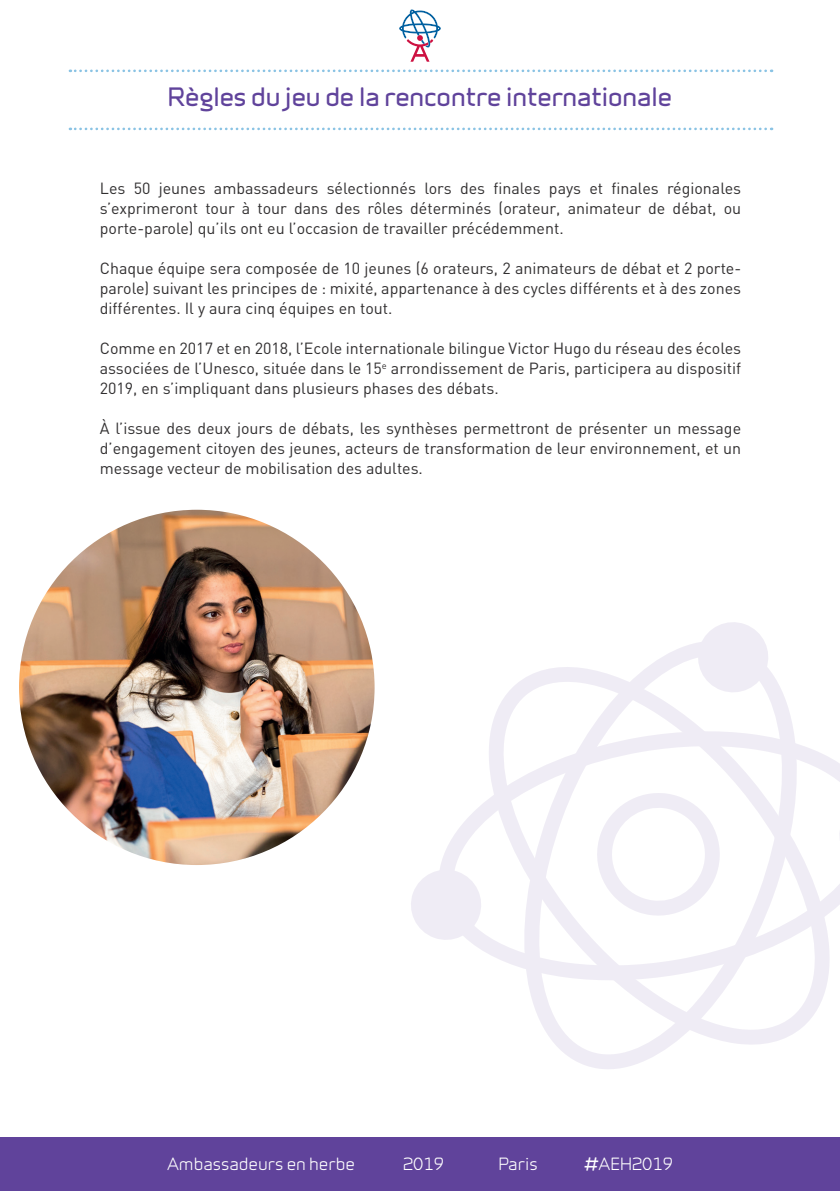
<style>
.page{position:relative;width:840px;height:1191px;background:#fff}
.page>*{position:absolute;margin:0;border:0;box-sizing:border-box;transform-origin:0 0}
.t1{font:24px "Infinity T Bold";color:#60439b}
.t2{font:16px/20px "DIN";color:#312f30;text-align:justify}
.t3{font:16px "Infinity T Medium";color:#fff}
.s1{font-size:24px}
</style>
<div class="page">
<svg style="left:399px;top:9px;width:42px;height:53px"></svg>
<div style="left:0;top:1137px;width:839px;height:54px;background:#60439b"></div>
<svg style="left:70px;top:128px;width:701px;height:2px"></svg>
<svg style="left:70px;top:70px;width:701px;height:2px"></svg>
<img style="left:19px;top:510px;width:355px;height:355px;border-radius:178px">
<svg style="left:558px;top:644px;width:135px;height:425px"></svg>
<svg style="left:441px;top:823px;width:23px;height:42px"></svg>
<svg style="left:464px;top:664px;width:375px;height:383px"></svg>
<svg style="left:589px;top:789px;width:138px;height:129px"></svg>
<svg style="left:834px;top:795px;width:5px;height:79px"></svg>
<svg style="left:411px;top:865px;width:74px;height:79px"></svg>
<svg style="left:693px;top:622px;width:79px;height:75px"></svg>
<h1 class="t1" style="left:168px;top:79px;width:505px">Règles du jeu de la rencontre internationale</h1>
<p class="t2" style="left:100px;top:178px;width:642px">Les 50 jeunes ambassadeurs sélectionnés lors des finales pays et finales régionales s’exprimeront tour à tour dans des rôles déterminés (orateur, animateur de débat, ou porte-parole) qu’ils ont eu l’occasion de travailler précédemment.</p>
<p class="t2" style="left:100px;top:258px;width:642px">Chaque équipe sera composée de 10 jeunes (6 orateurs, 2 animateurs de débat et 2 porte&shy;parole) suivant les principes de : mixité, appartenance à des cycles différents et à des zones différentes. Il y aura cinq équipes en tout.</p>
<p class="t2" style="left:100px;top:338px;width:642px">Comme en 2017 et en 2018, l’Ecole internationale bilingue Victor Hugo du réseau des écoles associées de l’Unesco, située dans le 15<sup>e</sup> arrondissement de Paris, participera au dispositif 2019, en s’impliquant dans plusieurs phases des débats.</p>
<p class="t2" style="left:100px;top:418px;width:642px">À l’issue des deux jours de débats, les synthèses permettront de présenter un message d’engagement citoyen des jeunes, acteurs de transformation de leur environnement, et un message vecteur de mobilisation des adultes.</p>
<p class="t3" style="left:167px;top:1151px;width:189px">Ambassadeurs en herbe</p>
<p class="t3" style="left:403px;top:1151px;width:42px">2019</p>
<p class="t3" style="left:498px;top:1151px;width:41px">Paris</p>
<p class="t3" style="left:583px;top:1151px;width:90px"><span class="s1">#</span>AEH2019</p>
</div>
